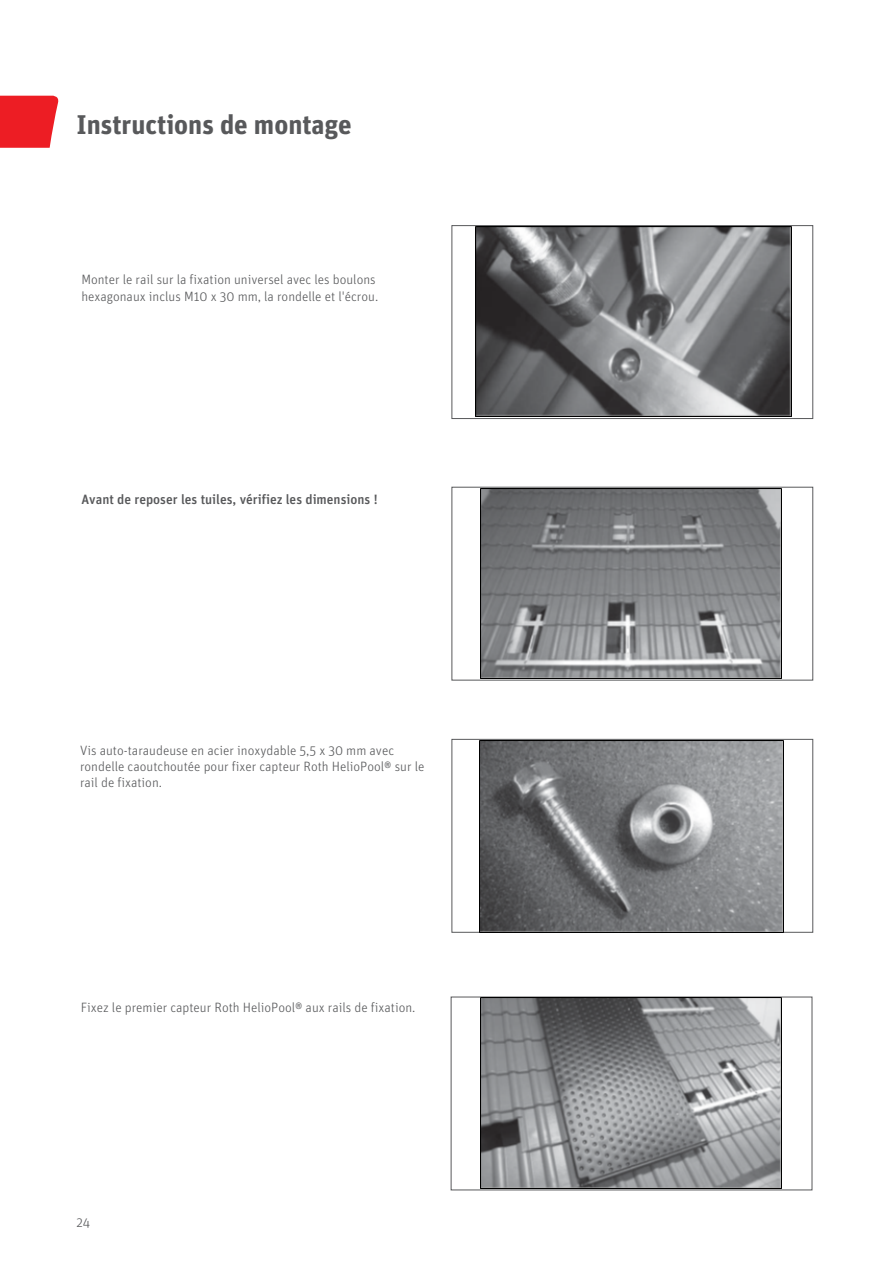
<style>
.page{position:relative;width:893px;height:1263px;background:#fff}
.page>*{position:absolute;margin:0;border:0;box-sizing:border-box;transform-origin:0 0}
.t1{font:700 27px "Unit OT";color:#58595b}
.t2{font:300 13.5px/16.2px "Unit OT";color:#58595b}
.t3{font:500 13.5px "Unit OT";color:#58595b}
</style>
<div class="page">
<div style="left:452px;top:487px;width:361px;height:193px;border:1px solid #58595b"></div>
<div style="left:452px;top:225px;width:361px;height:194px;border:1px solid #58595b"></div>
<img style="left:475px;top:226px;width:317px;height:190px">
<img style="left:481px;top:488px;width:300px;height:191px">
<img style="left:479px;top:740px;width:304px;height:192px">
<img style="left:480px;top:997px;width:301px;height:191px">
<svg style="left:0;top:96px;width:59px;height:52px;background:#ee3037"></svg>
<h1 class="t1" style="left:77px;top:107px;width:277px">Instructions de montage</h1>
<p class="t2" style="left:81px;top:272px;width:298px">Monter le rail sur la fixation universel avec les boulons hexagonaux inclus M10 x 30 mm, la rondelle et l'écrou.</p>
<p class="t3" style="left:81px;top:491px;width:298px">Avant de reposer les tuiles, vérifiez les dimensions !</p>
<p class="t2" style="left:80px;top:742px;width:346px">Vis auto-taraudeuse en acier inoxydable 5,5 x 30 mm avec rondelle caoutchoutée pour fixer capteur Roth HelioPool® sur le rail de fixation.</p>
<p class="t2" style="left:81px;top:999px;width:336px">Fixez le premier capteur Roth HelioPool® aux rails de fixation.</p>
<p class="t2" style="left:77px;top:1214px;width:15px">24</p>
</div>
